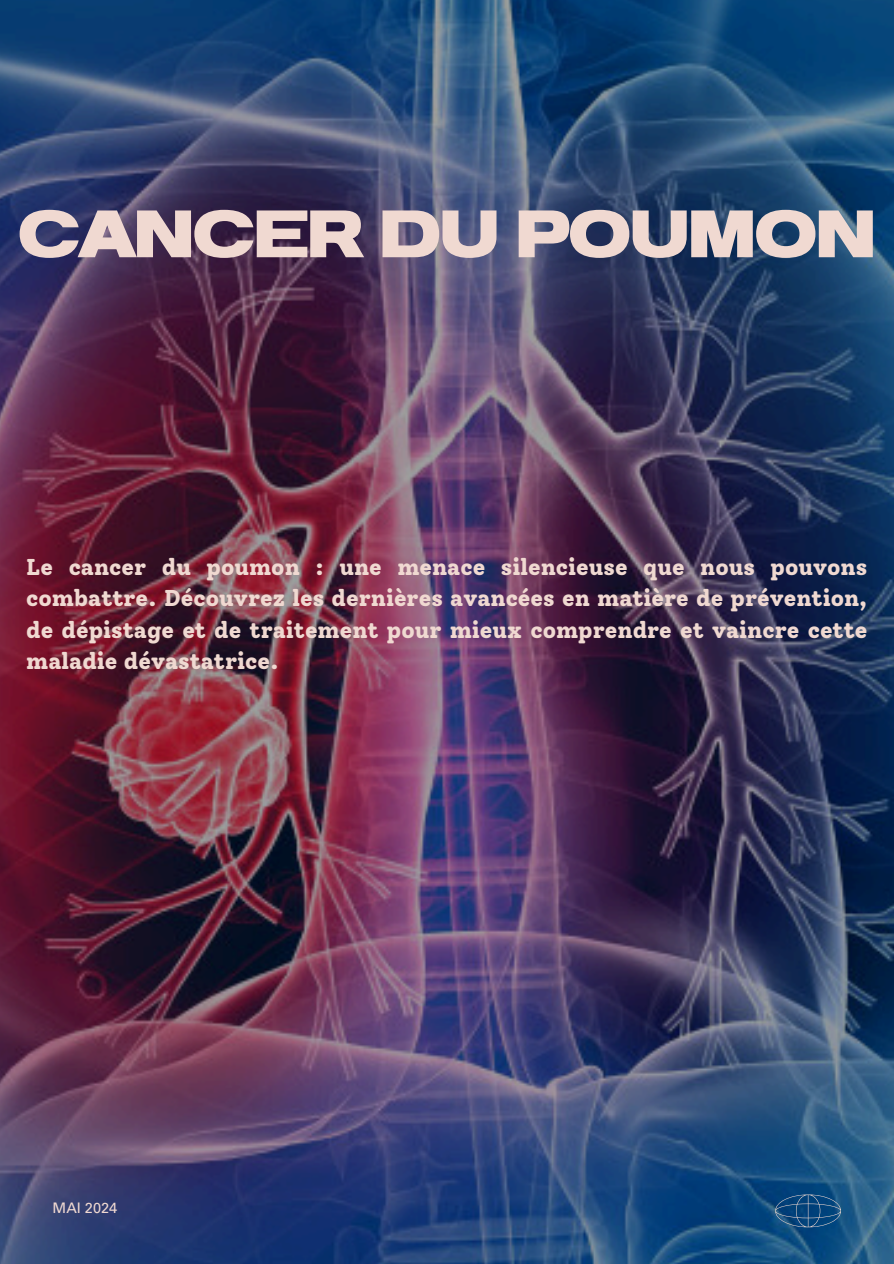
<style>
.page{position:relative;width:894px;height:1264px;background:#fff}
.page>*{position:absolute;margin:0;border:0;box-sizing:border-box;transform-origin:0 0}
.t1{font:800 expanded 66.75px "Prachason Neue";letter-spacing:-.065em;color:#f0d9d1}
.t2{font:800 22.8px/31.5px "Solway";color:#f0d9d1;text-align:justify}
.t3{font:14.55px "Univers LT Pro 55 Roman";color:#f0d9d1}
</style>
<div class="page">
<img style="left:0;top:0;width:893px;height:1263px">
<svg style="left:775px;top:1194px;width:65px;height:33px;background:#1b5384"></svg>
<h1 class="t1" style="left:16px;top:204px;width:862px">CANCER DU POUMON</h1>
<p class="t2" style="left:26px;top:551px;width:842px">Le cancer du poumon : une menace silencieuse que nous pouvons combattre. Découvrez les dernières avancées en matière de prévention, de dépistage et de traitement pour mieux comprendre et vaincre cette maladie dévastatrice.</p>
<h2 class="t3" style="left:53px;top:1202px;width:66px">MAI 2024</h2>
</div>
